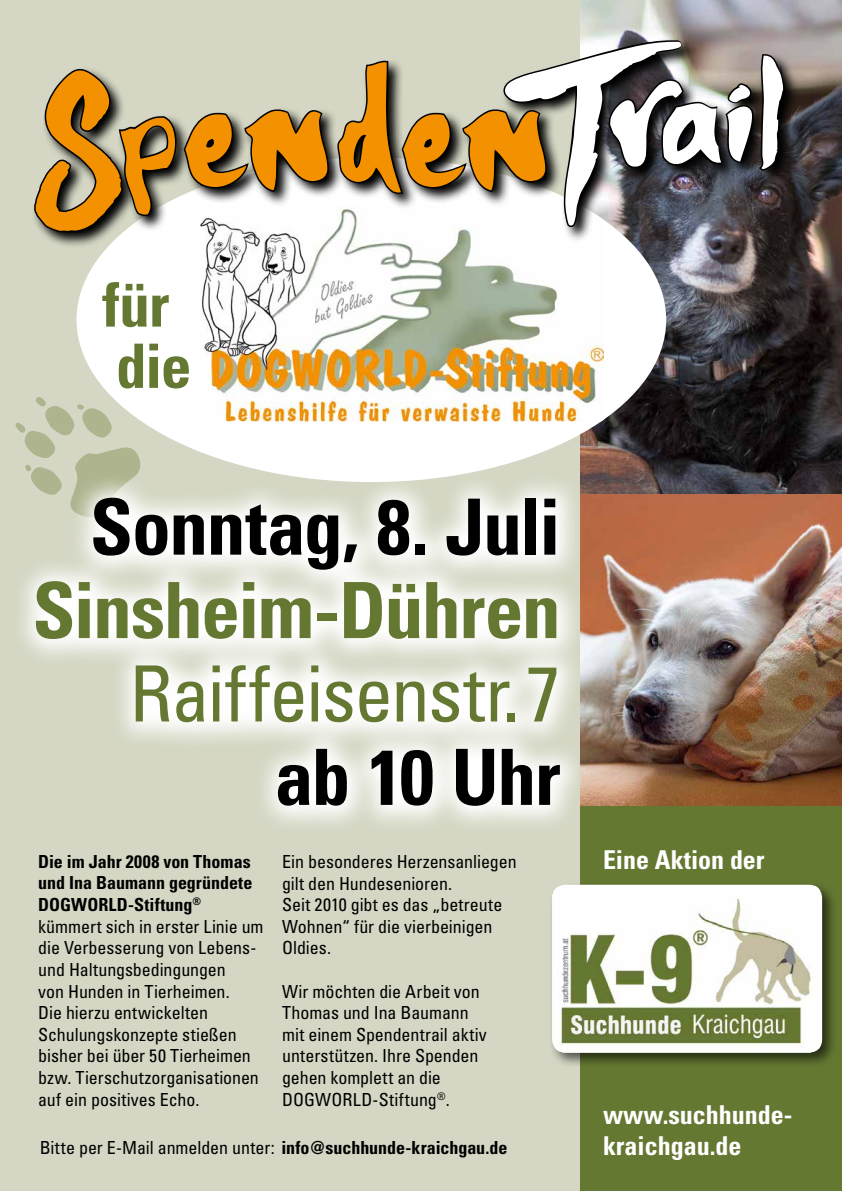
<style>
.page{position:relative;width:842px;height:1191px;background:#fff}
.page>*{position:absolute;margin:0;border:0;box-sizing:border-box;transform-origin:0 0}
.t1{font:203.8px "Beats";letter-spacing:.02em;color:#f39100}
.t2{font:700 condensed 77.6px "Univers";letter-spacing:-.02em;color:#000}
.t3{font:700 condensed 77.6px "Univers";letter-spacing:-.02em;color:#647832}
.t4{font:condensed 77.6px "Univers";letter-spacing:-.02em;color:#647832}
.t5{font:700 condensed 61.2px/61.2px "Univers";letter-spacing:-.02em;color:#647832}
.t6{font:700 condensed 26px/31.2px "Univers";color:#fff}
.t7{font:condensed 18px/21.6px "Univers";letter-spacing:-.005em;color:#000}
.s1{color:#fff}
.s2{font-weight:700}
</style>
<div class="page">
<div style="left:0;top:0;width:580px;height:1191px;background:#d5d7c4"></div>
<div style="left:580px;top:0;width:262px;height:1191px;background:#647832"></div>
<img style="left:580px;top:0;width:262px;height:805px">
<div style="left:77px;top:157px;width:589px;height:325px;background:#fff;border-radius:50%"></div>
<img style="left:201px;top:248px;width:403px;height:173px">
<svg style="left:15px;top:396px;width:127px;height:76px"></svg>
<svg style="left:43px;top:38px;width:758px;height:210px"></svg>
<svg style="left:34px;top:67px;width:296px;height:167px"></svg>
<svg style="left:336px;top:39px;width:450px;height:189px"></svg>
<svg style="left:22px;top:472px;width:567px;height:352px"></svg>
<div style="left:549px;top:881px;width:288px;height:187px;background:#000;opacity:.6"></div>
<div style="left:552px;top:884px;width:270px;height:168px;background:#fff;border-radius:13px"></div>
<img style="left:552px;top:886px;width:267px;height:166px">
<h1 class="t1" style="left:37px;top:37px;width:751px">Spenden<span class="s1">Trail</span></h1>
<h3 class="t5" style="left:102px;top:274px;width:91px">für die</h3>
<h2 class="t2" style="left:90px;top:479px;width:472px">Sonntag, 8. Juli</h2>
<h2 class="t3" style="left:32px;top:563px;width:530px">Sinsheim-Dühren</h2>
<h2 class="t4" style="left:130px;top:644px;width:433px">Raiffeisenstr.7</h2>
<h2 class="t2" style="left:275px;top:729px;width:287px">ab 10 Uhr</h2>
<p class="t7" style="left:282px;top:850px;width:236px">Ein besonderes Herzensanliegen</p>
<h3 class="t6" style="left:603px;top:843px;width:163px">Eine Aktion der</h3>
<p class="t7" style="left:282px;top:872px;width:222px">gilt den Hundesenioren.<br>Seit 2010 gibt es das „betreute<br>Wohnen“ für die vierbeinigen<br>Oldies.</p>
<p class="t7" style="left:282px;top:980px;width:206px">Wir möchten die Arbeit von<br>Thomas und Ina Baumann mit einem Spendentrail aktiv unterstützen. Ihre Spenden gehen komplett an die<br>DOGWORLD-Stiftung<sup>®</sup>.</p>
<p class="t7" style="left:38px;top:850px;width:227px"><span class="s2">Die im Jahr 2008 von Thomas und Ina Baumann gegründete<br>DOGWORLD-Stiftung</span><sup>® </sup>kümmert sich in erster Linie um die Verbesserung von Lebens&shy;und Haltungsbedingungen<br>von Hunden in Tierheimen.<br>Die hierzu entwickelten<br>Schulungskonzepte stießen bisher bei über 50 Tierheimen bzw. Tierschutzorganisationen auf ein positives Echo.</p>
<p class="t7" style="left:40px;top:1136px;width:469px">Bitte per E-Mail anmelden unter: <span class="s2">info@suchhunde-kraichgau.de</span></p>
<h3 class="t6" style="left:603px;top:1098px;width:191px">www.suchhunde&shy;kraichgau.de</h3>
</div>
